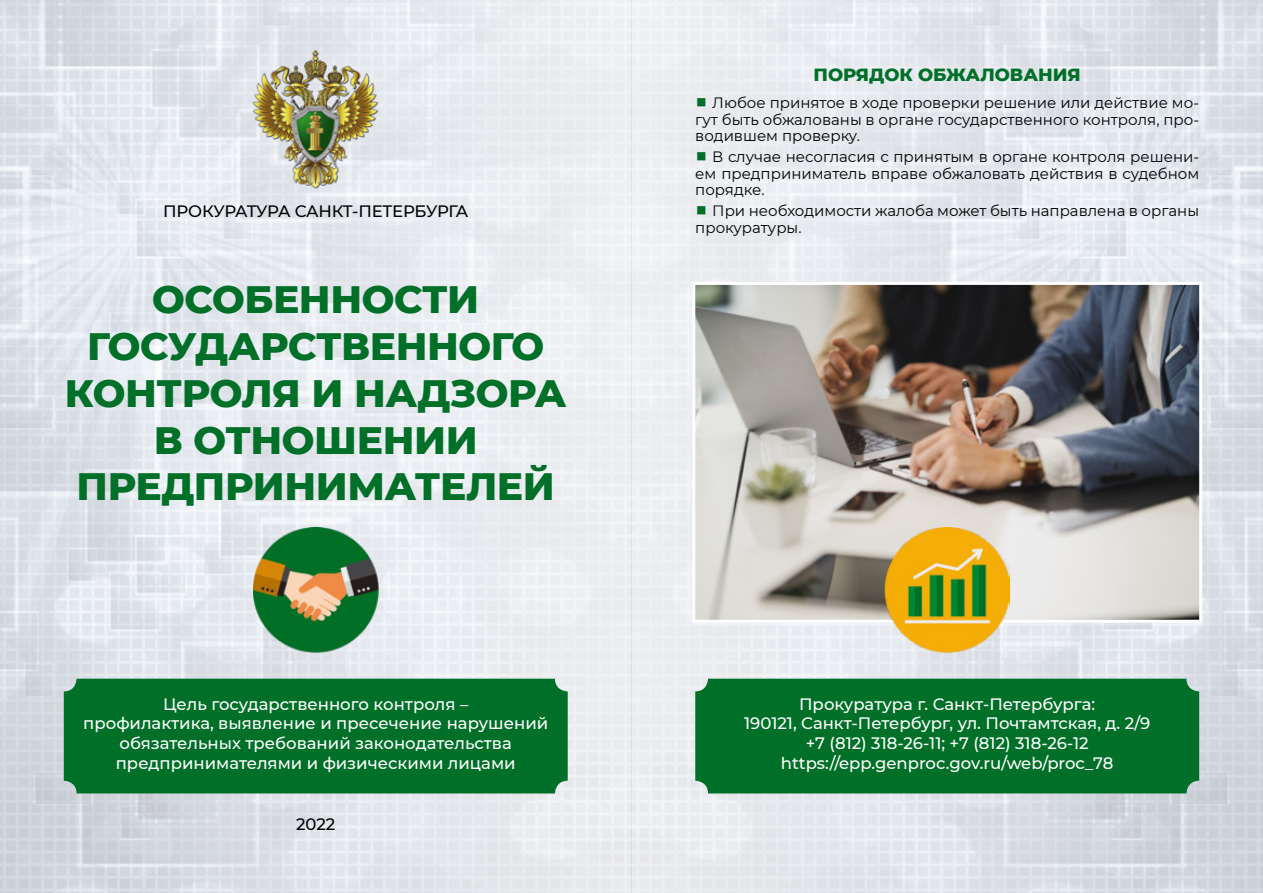
<style>
.page{position:relative;width:1263px;height:893px;background:#fff}
.page>*{position:absolute;margin:0;border:0;box-sizing:border-box;transform-origin:0 0}
.t1{font:800 39px/46.8px "Montserrat";letter-spacing:-.01em;color:#006f27;text-align:center}
.t2{font:800 18px "Montserrat";color:#006f27}
.t3{font:500 16.5px/19.8px "Montserrat";color:#fff;text-align:center}
.t4{font:500 16.5px "Montserrat";letter-spacing:-.02em;color:#000}
.t5{font:15px/16.5px "Montserrat";color:#000;text-align:justify}
.s1{font-size:21px;color:#006f27}
</style>
<div class="page">
<img style="left:0;top:0;width:1263px;height:893px">
<div style="left:695px;top:679px;width:504px;height:114px;background:#006f27;border-radius:13px"></div>
<img style="left:691px;top:280px;width:513px;height:344px">
<img style="left:885px;top:527px;width:125px;height:125px">
<div style="left:64px;top:679px;width:504px;height:114px;background:#006f27;border-radius:13px"></div>
<img style="left:234px;top:50px;width:163px;height:139px">
<img style="left:253px;top:527px;width:125px;height:125px">
<p class="t4" style="left:163px;top:200px;width:306px">ПРОКУРАТУРА САНКТ-ПЕТЕРБУРГА</p>
<h1 class="t1" style="left:65px;top:274px;width:503px">ОСОБЕННОСТИ<br>ГОСУДАРСТВЕННОГО<br>КОНТРОЛЯ И НАДЗОРА<br>В ОТНОШЕНИИ<br>ПРЕДПРИНИМАТЕЛЕЙ</h1>
<p class="t3" style="left:83px;top:693px;width:466px">Цель государственного контроля –<br>профилактика, выявление и пресечение нарушений обязательных требований законодательства предпринимателями и физическими лицами</p>
<p class="t4" style="left:296px;top:812px;width:41px">2022</p>
<p class="t2" style="left:813px;top:62px;width:269px">ПОРЯДОК ОБЖАЛОВАНИЯ</p>
<p class="t5" style="left:695px;top:94px;width:505px"><span class="s1">■</span> Любое принятое в ходе проверки решение или действие мо&shy;гут быть обжалованы в органе государственного контроля, про&shy;водившем проверку.</p>
<p class="t5" style="left:695px;top:148px;width:505px"><span class="s1">■</span> В случае несогласия с принятым в органе контроля решени&shy;ем предприниматель вправе обжаловать действия в судебном порядке.</p>
<p class="t5" style="left:695px;top:202px;width:505px"><span class="s1">■</span> При необходимости жалоба может быть направлена в органы прокуратуры.</p>
<p class="t3" style="left:744px;top:693px;width:408px">Прокуратура г. Санкт-Петербурга:<br>190121, Санкт-Петербург, ул. Почтамтская, д. 2/9 +7 (812) 318-26-11; +7 (812) 318-26-12 https://epp.genproc.gov.ru/web/proc_78</p>
</div>
